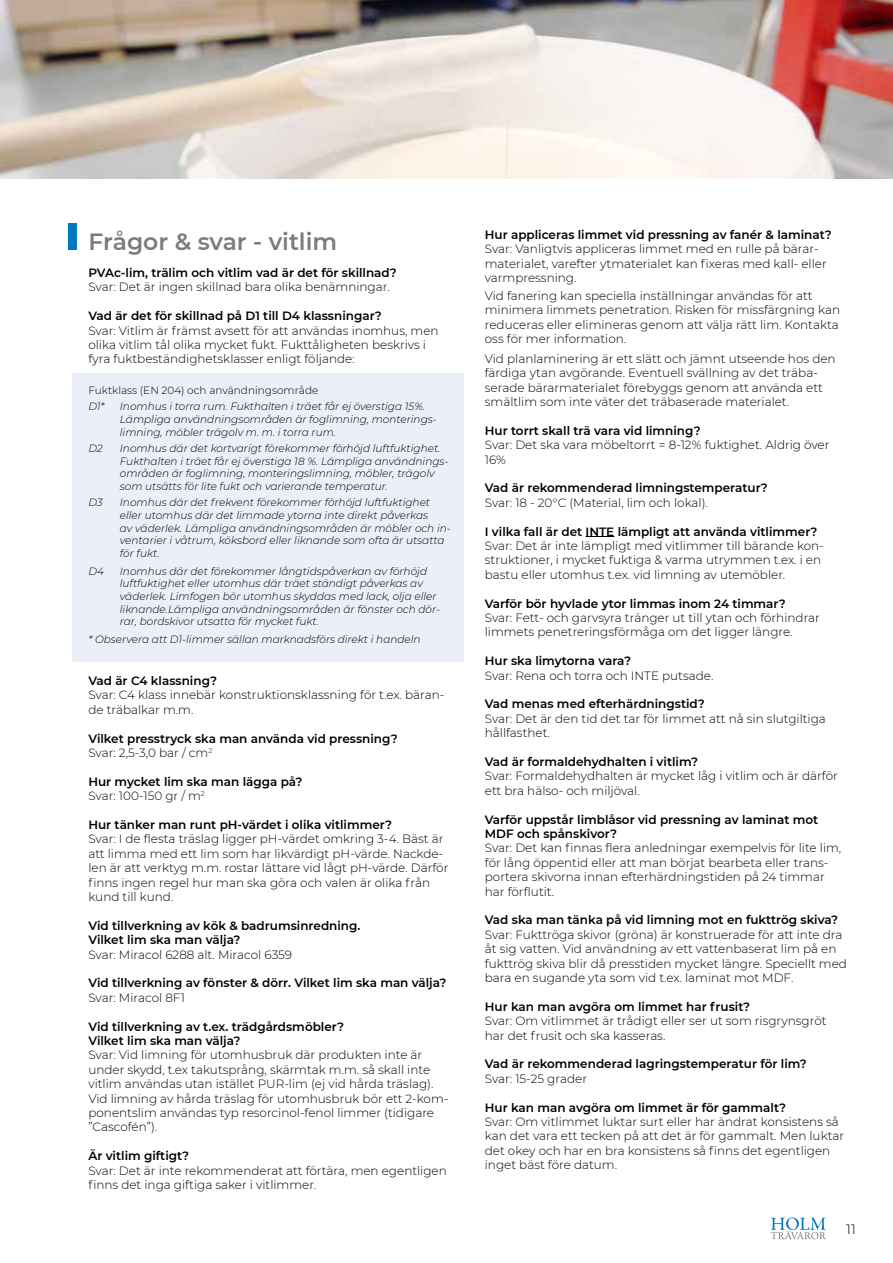
<style>
.page{position:relative;width:893px;height:1263px;background:#fff}
.page>*{position:absolute;margin:0;border:0;box-sizing:border-box;transform-origin:0 0}
.t1{font:600 23.4px "Montserrat";color:#7b7b7a}
.t2{font:300 13.5px "Montserrat";color:#000}
.t3{font:300 12px/14.4px "Montserrat";color:#000}
.t4{font:600 12px/14.4px "Montserrat";color:#000}
.t5{font:italic 300 10.5px/12.6px "Montserrat";color:#000}
.t6{font:300 10.5px "Montserrat";color:#000}
.s1{font-weight:300}
</style>
<div class="page">
<svg style="left:771px;top:1217px;width:55px;height:22px"></svg>
<img style="left:0;top:0;width:893px;height:179px">
<div style="left:72px;top:373px;width:391px;height:288px;background:#eaeff9"></div>
<svg style="left:585px;top:536px;width:29px;height:1px"></svg>
<div style="left:68px;top:224px;width:9px;height:26px;background:#0078bf"></div>
<h1 class="t1" style="left:88px;top:225px;width:250px">Frågor &amp; svar - vitlim</h1>
<p class="t4" style="left:88px;top:265px;width:310px">PVAc-lim, trälim och vitlim vad är det för skillnad?</p>
<p class="t3" style="left:88px;top:279px;width:303px">Svar: Det är ingen skillnad bara olika benämningar.</p>
<p class="t4" style="left:88px;top:308px;width:295px">Vad är det för skillnad på D1 till D4 klassningar?</p>
<p class="t3" style="left:88px;top:323px;width:352px">Svar: Vitlim är främst avsett för att användas inomhus, men olika vitlim tål olika mycket fukt. Fukttåligheten beskrivs i fyra fuktbeständighetsklasser enligt följande:</p>
<p class="t6" style="left:88px;top:383px;width:231px">Fuktklass (EN 204) och användningsområde</p>
<p class="t5" style="left:88px;top:400px;width:18px">D1*</p>
<p class="t5" style="left:120px;top:400px;width:318px">Inomhus i torra rum. Fukthalten i träet får ej överstiga 15%.<br>Lämpliga användningsområden är foglimning, monterings&shy;limning, möbler trägolv m. m. i torra rum.</p>
<p class="t5" style="left:88px;top:442px;width:16px">D2</p>
<p class="t5" style="left:120px;top:442px;width:330px">Inomhus där det kortvarigt förekommer förhöjd luftfuktighet.<br>Fukthalten i träet får ej överstiga 18 %. Lämpliga användnings&shy;områden är foglimning, monteringslimning, möbler, trägolv som utsätts för lite fukt och varierande temperatur.</p>
<p class="t5" style="left:88px;top:496px;width:16px">D3</p>
<p class="t5" style="left:120px;top:496px;width:332px">Inomhus där det frekvent förekommer förhöjd luftfuktighet eller utomhus där det limmade ytorna inte direkt påverkas<br>av väderlek. Lämpliga användningsområden är möbler och in&shy;ventarier i våtrum, köksbord eller liknande som ofta är utsatta för fukt.</p>
<p class="t5" style="left:88px;top:564px;width:17px">D4</p>
<p class="t5" style="left:120px;top:564px;width:322px">Inomhus där det förekommer långtidspåverkan av förhöjd luftfuktighet eller utomhus där träet ständigt påverkas av väderlek. Limfogen bör utomhus skyddas med lack, olja eller liknande.Lämpliga användningsområden är fönster och dör&shy;rar, bordskivor utsatta för mycket fukt.</p>
<p class="t5" style="left:88px;top:633px;width:334px">* Observera att D1-limmer sällan marknadsförs direkt i handeln</p>
<p class="t4" style="left:88px;top:673px;width:130px">Vad är C4 klassning?</p>
<p class="t3" style="left:88px;top:687px;width:357px">Svar: C4 klass innebär konstruktionsklassning för t.ex. bäran&shy;de träbalkar m.m.</p>
<p class="t4" style="left:88px;top:730px;width:311px">Vilket presstryck ska man använda vid pressning?<br><span class="s1">Svar: 2,5-3,0 bar / cm</span><sup>2</sup></p>
<p class="t4" style="left:88px;top:774px;width:216px">Hur mycket lim ska man lägga på?<br><span class="s1">Svar: 100-150 gr / m</span><sup>2</sup></p>
<p class="t4" style="left:88px;top:817px;width:305px">Hur tänker man runt pH-värdet i olika vitlimmer?</p>
<p class="t3" style="left:88px;top:831px;width:362px">Svar: I de flesta träslag ligger pH-värdet omkring 3-4. Bäst är att limma med ett lim som har likvärdigt pH-värde. Nackde&shy;len är att verktyg m.m. rostar lättare vid lågt pH-värde. Därför finns ingen regel hur man ska göra och valen är olika från kund till kund.</p>
<p class="t4" style="left:88px;top:918px;width:274px">Vid tillverkning av kök &amp; badrumsinredning.<br>Vilket lim ska man välja?</p>
<p class="t3" style="left:88px;top:947px;width:205px">Svar: Miracol 6288 alt. Miracol 6359</p>
<p class="t4" style="left:88px;top:975px;width:360px">Vid tillverkning av fönster &amp; dörr. Vilket lim ska man välja?</p>
<p class="t3" style="left:88px;top:990px;width:98px">Svar: Miracol 8F1</p>
<p class="t4" style="left:88px;top:1018px;width:257px">Vid tillverkning av t.ex. trädgårdsmöbler?<br>Vilket lim ska man välja?</p>
<p class="t3" style="left:88px;top:1047px;width:362px">Svar: Vid limning för utomhusbruk där produkten inte är under skydd, t.ex takutsprång, skärmtak m.m. så skall inte vitlim användas utan istället PUR-lim (ej vid hårda träslag).<br>Vid limning av hårda träslag för utomhusbruk bör ett 2-kom&shy;ponentslim användas typ resorcinol-fenol limmer (tidigare ”Cascofén”).</p>
<p class="t4" style="left:88px;top:1148px;width:102px">Är vitlim giftigt?</p>
<p class="t3" style="left:88px;top:1163px;width:360px">Svar: Det är inte rekommenderat att förtära, men egentligen finns det inga giftiga saker i vitlimmer.</p>
<p class="t4" style="left:485px;top:227px;width:348px">Hur appliceras limmet vid pressning av fanér &amp; laminat?</p>
<p class="t3" style="left:485px;top:241px;width:343px">Svar: Vanligtvis appliceras limmet med en rulle på bärar&shy;materialet, varefter ytmaterialet kan fixeras med kall- eller varmpressning.</p>
<p class="t3" style="left:485px;top:288px;width:357px">Vid fanering kan speciella inställningar användas för att minimera limmets penetration. Risken för missfärgning kan reduceras eller elimineras genom att välja rätt lim. Kontakta oss för mer information.</p>
<p class="t3" style="left:485px;top:351px;width:352px">Vid planlaminering är ett slätt och jämnt utseende hos den färdiga ytan avgörande. Eventuell svällning av det träba&shy;serade bärarmaterialet förebyggs genom att använda ett smältlim som inte väter det träbaserade materialet.</p>
<p class="t4" style="left:485px;top:423px;width:217px">Hur torrt skall trä vara vid limning?</p>
<p class="t3" style="left:485px;top:437px;width:346px">Svar: Det ska vara möbeltorrt = 8-12% fuktighet. Aldrig över<br>16%</p>
<p class="t4" style="left:485px;top:480px;width:285px">Vad är rekommenderad limningstemperatur?</p>
<p class="t3" style="left:485px;top:495px;width:225px">Svar: 18 - 20°C (Material, lim och lokal).</p>
<p class="t4" style="left:485px;top:524px;width:334px">I vilka fall är det INTE lämpligt att använda vitlimmer?</p>
<p class="t3" style="left:485px;top:538px;width:341px">Svar: Det är inte lämpligt med vitlimmer till bärande kon&shy;struktioner, i mycket fuktiga &amp; varma utrymmen t.ex. i en bastu eller utomhus t.ex. vid limning av utemöbler.</p>
<p class="t4" style="left:485px;top:596px;width:302px">Varför bör hyvlade ytor limmas inom 24 timmar?</p>
<p class="t3" style="left:485px;top:610px;width:337px">Svar: Fett- och garvsyra tränger ut till ytan och förhindrar limmets penetreringsförmåga om det ligger längre.</p>
<p class="t4" style="left:485px;top:653px;width:148px">Hur ska limytorna vara?</p>
<p class="t3" style="left:485px;top:668px;width:230px">Svar: Rena och torra och INTE putsade.</p>
<p class="t4" style="left:485px;top:696px;width:221px">Vad menas med efterhärdningstid?</p>
<p class="t3" style="left:485px;top:711px;width:342px">Svar: Det är den tid det tar för limmet att nå sin slutgiltiga hållfasthet.</p>
<p class="t4" style="left:485px;top:754px;width:215px">Vad är formaldehydhalten i vitlim?</p>
<p class="t3" style="left:485px;top:768px;width:355px">Svar: Formaldehydhalten är mycket låg i vitlim och är därför ett bra hälso- och miljöval.</p>
<p class="t4" style="left:485px;top:812px;width:335px">Varför uppstår limblåsor vid pressning av laminat mot<br>MDF och spånskivor?</p>
<p class="t3" style="left:485px;top:840px;width:358px">Svar: Det kan finnas flera anledningar exempelvis för lite lim, för lång öppentid eller att man börjat bearbeta eller trans&shy;portera skivorna innan efterhärdningstiden på 24 timmar har förflutit.</p>
<p class="t4" style="left:485px;top:912px;width:355px">Vad ska man tänka på vid limning mot en fukttrög skiva?</p>
<p class="t3" style="left:485px;top:927px;width:364px">Svar: Fukttröga skivor (gröna) är konstruerade för att inte dra åt sig vatten. Vid användning av ett vattenbaserat lim på en fukttrög skiva blir då presstiden mycket längre. Speciellt med bara en sugande yta som vid t.ex. laminat mot MDF.</p>
<p class="t4" style="left:485px;top:999px;width:267px">Hur kan man avgöra om limmet har frusit?</p>
<p class="t3" style="left:485px;top:1013px;width:343px">Svar: Om vitlimmet är trådigt eller ser ut som risgrynsgröt har det frusit och ska kasseras.</p>
<p class="t4" style="left:485px;top:1056px;width:324px">Vad är rekommenderad lagringstemperatur för lim?</p>
<p class="t3" style="left:485px;top:1071px;width:104px">Svar: 15-25 grader</p>
<p class="t4" style="left:485px;top:1100px;width:303px">Hur kan man avgöra om limmet är för gammalt?</p>
<p class="t3" style="left:485px;top:1114px;width:361px">Svar: Om vitlimmet luktar surt eller har ändrat konsistens så kan det vara ett tecken på att det är för gammalt. Men luktar det okey och har en bra konsistens så finns det egentligen inget bäst före datum.</p>
<p class="t2" style="left:846px;top:1220px;width:11px">11</p>
</div>
